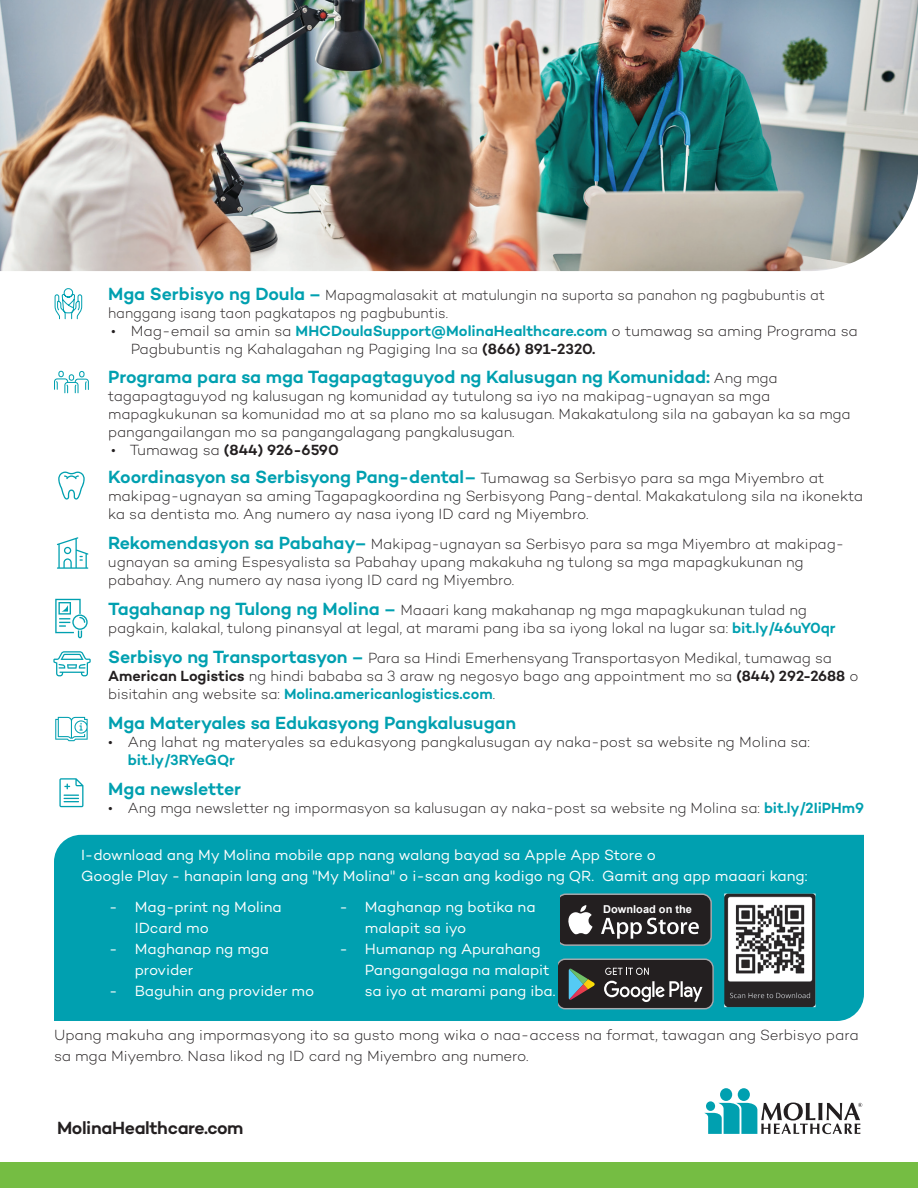
<style>
.page{position:relative;width:918px;height:1188px;background:#fff}
.page>*{position:absolute;margin:0;border:0;box-sizing:border-box;transform-origin:0 0}
.t1{font:600 18px "Campton";letter-spacing:-.005em;color:#00a0b0}
.t2{font:600 18px "Campton";letter-spacing:-.02em;color:#231f20}
.t3{font:300 15px/18px "Campton";color:#231f20}
.t4{font:15px/21px "Campton";color:#fff}
.t5{font:300 15px/18px "Campton";color:#231f20;scale:.94 1}
.t6{font:600 15px "Campton";color:#231f20}
.t7{font:700 10.8px "Arial";color:#fff;scale:.92 1}
.t8{font:700 10.8px "Arial";color:#fff}
.s1{font-weight:600;color:#00a0b0}
.s2{font-weight:600}
.s3{font-weight:300}
</style>
<div class="page">
<div style="left:0;top:1162px;width:918px;height:26px;background:#75bd43"></div>
<svg style="left:55px;top:288px;width:27px;height:31px"></svg>
<svg style="left:54px;top:371px;width:35px;height:22px"></svg>
<svg style="left:58px;top:472px;width:27px;height:28px"></svg>
<svg style="left:57px;top:537px;width:31px;height:32px"></svg>
<svg style="left:55px;top:599px;width:33px;height:39px"></svg>
<svg style="left:53px;top:651px;width:38px;height:25px"></svg>
<svg style="left:55px;top:717px;width:33px;height:24px"></svg>
<svg style="left:59px;top:778px;width:24px;height:29px"></svg>
<img style="left:0;top:0;width:918px;height:271px">
<div style="left:54px;top:835px;width:810px;height:186px;background:#00a0b0"></div>
<svg style="left:558px;top:959px;width:156px;height:50px;background:#424242"></svg>
<svg style="left:560px;top:893px;width:152px;height:53px;background:#464546"></svg>
<img style="left:722px;top:891px;width:96px;height:119px">
<div style="left:738px;top:1088px;width:12px;height:13px;background:#00a0b0;border-radius:50%"></div>
<div style="left:720px;top:1088px;width:12px;height:13px;background:#00a0b0;border-radius:50%"></div>
<svg style="left:704px;top:1103px;width:158px;height:31px"></svg>
<div style="left:706px;top:1101px;width:9px;height:10px;background:#00a0b0;border-radius:50%"></div>
<h2 class="t1" style="left:108px;top:282px;width:215px">Mga Serbisyo ng Doula –</h2>
<p class="t5" style="left:108px;top:286px;width:764px;text-indent:217px">Mapagmalasakit at matulungin na suporta sa panahon ng pagbubuntis at hanggang isang taon pagkatapos ng pagbubuntis.</p>
<p class="t3" style="left:131px;top:322px;width:728px;text-indent:-20px">• Mag-email sa amin sa <span class="s1">MHCDoulaSupport@MolinaHealthcare.com</span> o tumawag sa aming Programa sa<br>Pagbubuntis ng Kahalagahan ng Pagiging Ina sa <span class="s2">(866) 891-2320.</span></p>
<h2 class="t1" style="left:108px;top:365px;width:603px">Programa para sa mga Tagapagtaguyod ng Kalusugan ng Komunidad:</h2>
<p class="t3" style="left:108px;top:368px;width:744px;text-indent:606px">Ang mga tagapagtaguyod ng kalusugan ng komunidad ay tutulong sa iyo na makipag-ugnayan sa mga mapagkukunan sa komunidad mo at sa plano mo sa kalusugan. Makakatulong sila na gabayan ka sa mga pangangailangan mo sa pangangalagang pangkalusugan.</p>
<p class="t6" style="left:111px;top:440px;width:229px"><span class="s3">• Tumawag sa</span> (844) 926-6590</p>
<h2 class="t1" style="left:108px;top:465px;width:370px">Koordinasyon sa Serbisyong Pang-dental–</h2>
<p class="t3" style="left:108px;top:469px;width:757px;text-indent:372px">Tumawag sa Serbisyo para sa mga Miyembro at makipag-ugnayan sa aming Tagapagkoordina ng Serbisyong Pang-dental. Makakatulong sila na ikonekta ka sa dentista mo. Ang numero ay nasa iyong ID card ng Miyembro.</p>
<h2 class="t1" style="left:108px;top:531px;width:260px">Rekomendasyon sa Pabahay–</h2>
<p class="t3" style="left:108px;top:535px;width:738px;text-indent:263px">Makipag-ugnayan sa Serbisyo para sa mga Miyembro at makipag&shy;ugnayan sa aming Espesyalista sa Pabahay upang makakuha ng tulong sa mga mapagkukunan ng pabahay. Ang numero ay nasa iyong ID card ng Miyembro.</p>
<h2 class="t1" style="left:108px;top:597px;width:290px">Tagahanap ng Tulong ng Molina –</h2>
<p class="t3" style="left:108px;top:601px;width:729px;text-indent:292px">Maaari kang makahanap ng mga mapagkukunan tulad ng pagkain, kalakal, tulong pinansyal at legal, at marami pang iba sa iyong lokal na lugar sa: <span class="s1">bit.ly/46uY0qr</span></p>
<p class="t3" style="left:108px;top:649px;width:752px;text-indent:260px">Para sa Hindi Emerhensyang Transportasyon Medikal, tumawag sa<br><span class="s2">American Logistics</span> ng hindi bababa sa 3 araw ng negosyo bago ang appointment mo sa <span class="s2">(844) 292-2688</span> o bisitahin ang website sa: <span class="s1">Molina.americanlogistics.com</span>.</p>
<h2 class="t1" style="left:108px;top:711px;width:410px">Mga Materyales sa Edukasyong Pangkalusugan</h2>
<p class="t3" style="left:128px;top:733px;width:684px;text-indent:-20px">• Ang lahat ng materyales sa edukasyong pangkalusugan ay naka-post sa website ng Molina sa: <span class="s1">bit.ly/3RYeGQr</span></p>
<h2 class="t1" style="left:108px;top:777px;width:134px">Mga newsletter</h2>
<p class="t3" style="left:108px;top:799px;width:757px">• Ang mga newsletter ng impormasyon sa kalusugan ay naka-post sa website ng Molina sa: <span class="s1">bit.ly/2IiPHm9</span></p>
<p class="t4" style="left:81px;top:844px;width:728px">I-download ang My Molina mobile app nang walang bayad sa Apple App Store o<br>Google Play - hanapin lang ang "My Molina" o i-scan ang kodigo ng QR. Gamit ang app maaari kang:</p>
<p class="t4" style="left:135px;top:896px;width:148px;text-indent:-26px">- Mag-print ng Molina<br>IDcard mo</p>
<p class="t4" style="left:135px;top:938px;width:136px;text-indent:-26px">- Maghanap ng mga provider</p>
<p class="t4" style="left:109px;top:980px;width:206px">- Baguhin ang provider mo</p>
<h2 class="t1" style="left:108px;top:645px;width:257px">Serbisyo ng Transportasyon –</h2>
<p class="t4" style="left:365px;top:896px;width:172px;text-indent:-26px">- Maghanap ng botika na malapit sa iyo</p>
<p class="t4" style="left:365px;top:938px;width:192px;text-indent:-26px">- Humanap ng Apurahang<br>Pangangalaga na malapit sa iyo at marami pang iba.</p>
<p class="t8" style="left:603px;top:902px;width:90px">Download on the</p>
<p class="t7" style="left:420px;top:966px;width:89px">Download on the</p>
<p class="t3" style="left:54px;top:1024px;width:806px;line-height:21px">Upang makuha ang impormasyong ito sa gusto mong wika o naa-access na format, tawagan ang Serbisyo para sa mga Miyembro. Nasa likod ng ID card ng Miyembro ang numero.</p>
<p class="t2" style="left:57px;top:1116px;width:188px">MolinaHealthcare.com</p>
</div>
